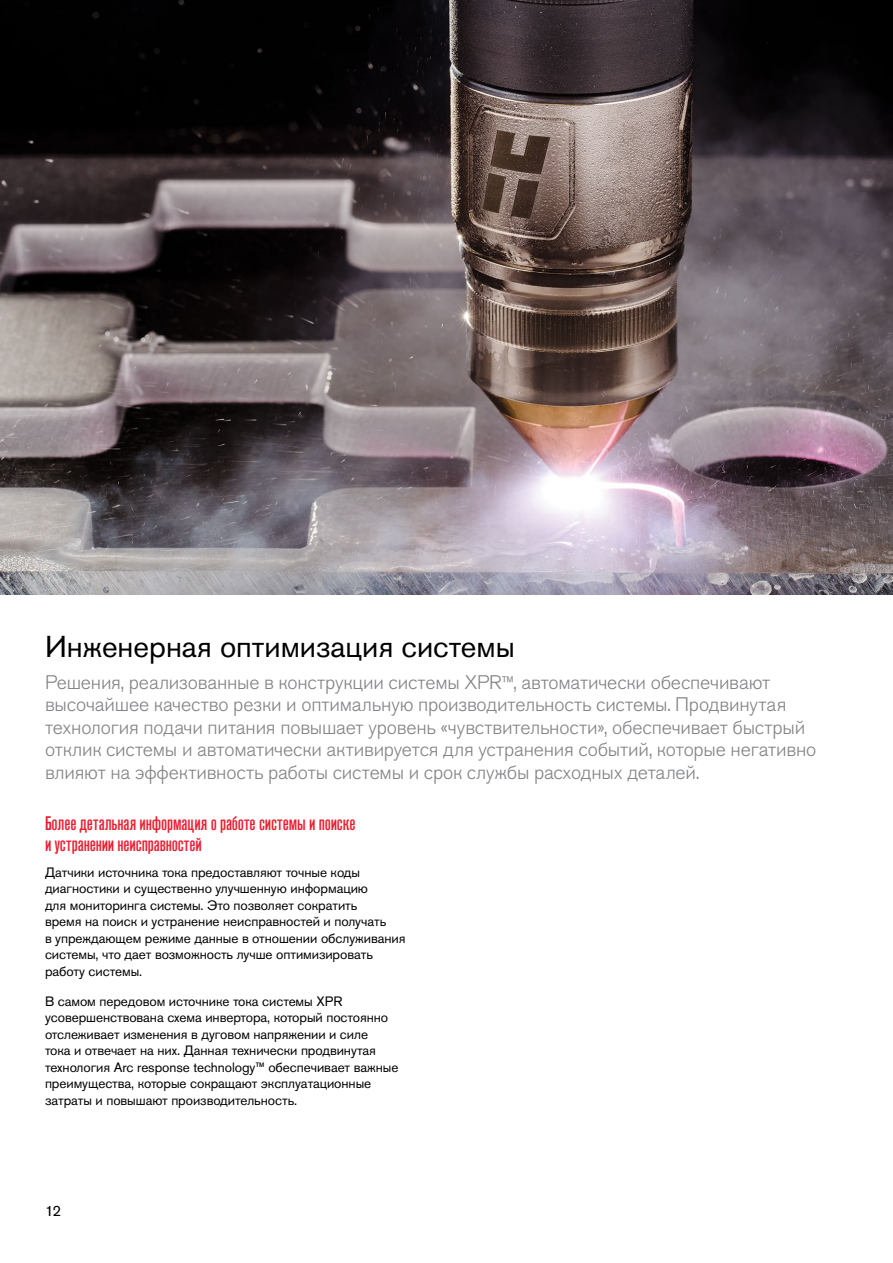
<style>
.page{position:relative;width:893px;height:1263px;background:#fff}
.page>*{position:absolute;margin:0;border:0;box-sizing:border-box;transform-origin:0 0}
.Head_A_indent_-_20_2{font:30px "Akzidenz Grotesk Pro";color:#000}
.Intro_para_indent{font:300 19.5px/22.5px "Akzidenz Grotesk Pro";letter-spacing:-.01em;color:#808285}
.Head_B_indent_-_14_1{font:500 condensed 19.5px/21px "Akzidenz Grotesk Pro";letter-spacing:-.005em;color:#ed1c2e}
.t1{font:15px "Akzidenz Grotesk Pro";color:#000}
.Text{font:13.5px/16.5px "Akzidenz Grotesk Pro";letter-spacing:-.005em;color:#000}
.s1{font-size:18px}
</style>
<div class="page">
<img style="left:0;top:0;width:893px;height:594px">
<p class="Head_A_indent_-_20_2" style="left:45px;top:627px;width:471px">Инженерная оптимизация системы</p>
<p class="Intro_para_indent" style="left:45px;top:670px;width:773px">Решения, реализованные в конструкции системы XPR<span class="s1">™</span>, автоматически обеспечивают высочайшее качество резки и оптимальную производительность системы. Продвинутая технология подачи питания повышает уровень «чувствительности», обеспечивает быстрый отклик системы и автоматически активируется для устранения событий, которые негативно влияют на эффективность работы системы и срок службы расходных деталей.</p>
<p class="Head_B_indent_-_14_1" style="left:45px;top:812px;width:312px">Более детальная информация о работе системы и поиске и устранении неисправностей</p>
<p class="Text" style="left:45px;top:864px;width:362px">Датчики источника тока предоставляют точные коды диагностики и существенно улучшенную информацию<br>для мониторинга системы. Это позволяет сократить<br>время на поиск и устранение неисправностей и получать<br>в упреждающем режиме данные в отношении обслуживания системы, что дает возможность лучше оптимизировать работу системы.</p>
<p class="Text" style="left:45px;top:993px;width:355px">В самом передовом источнике тока системы XPR усовершенствована схема инвертора, который постоянно отслеживает изменения в дуговом напряжении и силе<br>тока и отвечает на них. Данная технически продвинутая технология Arc response technology™ обеспечивает важные преимущества, которые сокращают эксплуатационные затраты и повышают производительность.</p>
<p class="t1" style="left:45px;top:1201px;width:18px">12</p>
</div>
